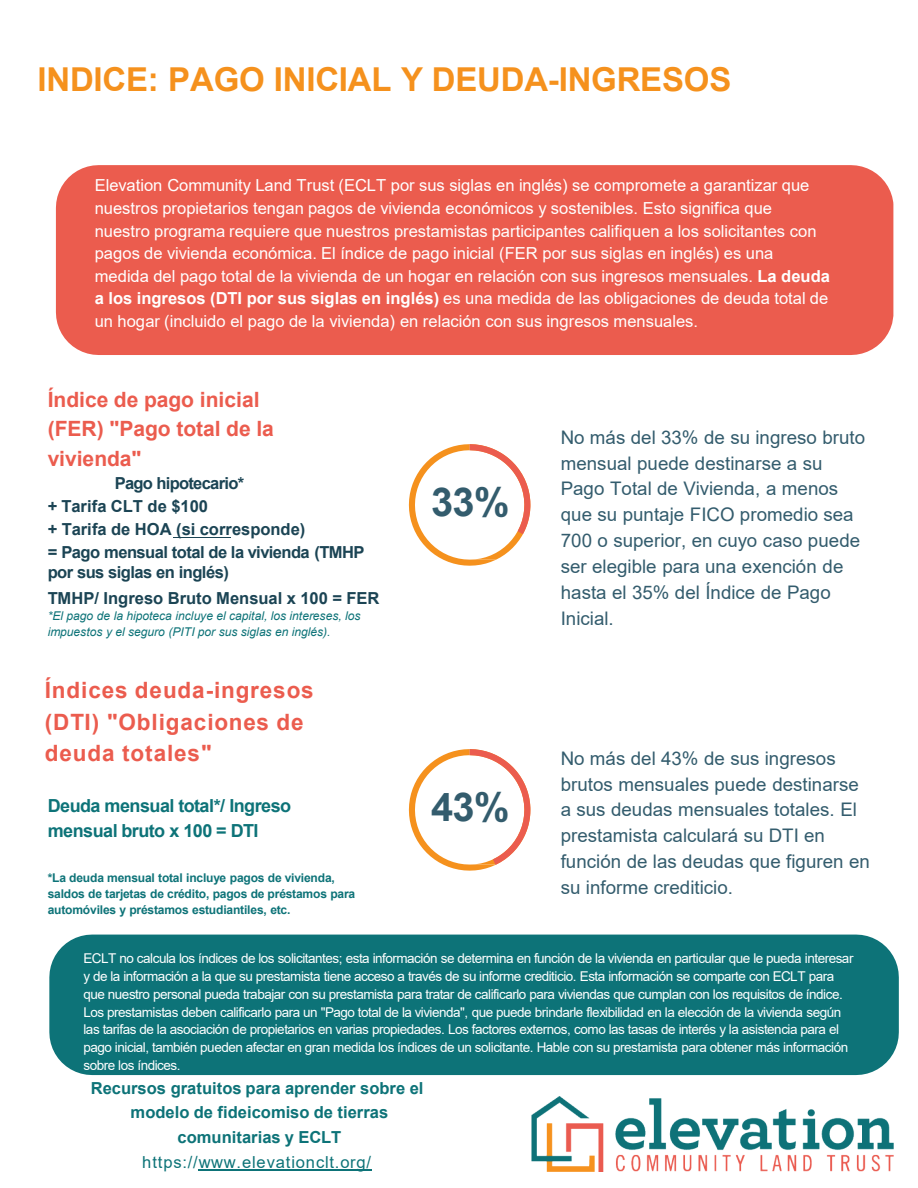
<style>
.page{position:relative;width:918px;height:1188px;background:#fff}
.page>*{position:absolute;margin:0;border:0;box-sizing:border-box;transform-origin:0 0}
.t1{font:700 39.75px "Arial";color:#335c6d}
.t2{font:700 33px "Arial";letter-spacing:-.005em;color:#f5911d}
.t3{font:700 22.5px/31.7px "Arial";letter-spacing:.035em;color:#eb5c4e}
.t4{font:700 21px/29.2px "Arial";color:#eb5c4e}
.t5{font:18.75px/25.8px "Arial";color:#335c6d}
.t6{font:700 18px/24.9px "Arial";letter-spacing:-.03em;color:#0d7378}
.t7{font:16.5px/22.6px "Arial";color:#fff}
.t8{font:700 16.5px/24.8px "Arial";color:#0d7378;text-align:center}
.t9{font:700 16.5px "Arial";color:#1b4454}
.t10{font:700 16.5px/19.8px "Arial";letter-spacing:-.03em;color:#1b4454}
.t11{font:16.5px "Arial";letter-spacing:.05em;color:#0d7378}
.t12{font:13.5px/18px "Arial";letter-spacing:-.035em;color:#fff}
.t13{font:700 12px/15.9px "Arial";letter-spacing:-.015em;color:#0d7378}
.t14{font:italic 12px/15.9px "Arial";letter-spacing:-.005em;color:#0d7378}
.s1{font-weight:700}
</style>
<div class="page">
<svg style="left:409px;top:444px;width:121px;height:122px"></svg>
<svg style="left:409px;top:749px;width:121px;height:122px"></svg>
<div style="left:56px;top:165px;width:837px;height:190px;background:#eb5c4e"></div>
<div style="left:49px;top:935px;width:850px;height:140px;background:#0d7378"></div>
<hr style="left:174px;top:537px;width:57px;height:1px;background:#1b4454">
<img style="left:531px;top:1096px;width:362px;height:76px">
<hr style="left:199px;top:1170px;width:173px;height:1px;background:#0d7378">
<p class="t2" style="left:37px;top:56px;width:695px">INDICE: PAGO INICIAL Y DEUDA-INGRESOS</p>
<p class="t7" style="left:95px;top:174px;width:737px">Elevation Community Land Trust (ECLT por sus siglas en inglés) se compromete a garantizar que nuestros propietarios tengan pagos de vivienda económicos y sostenibles. Esto significa que nuestro programa requiere que nuestros prestamistas participantes califiquen a los solicitantes con pagos de vivienda económica. El índice de pago inicial (FER por sus siglas en inglés) es una medida del pago total de la vivienda de un hogar en relación con sus ingresos mensuales. <span class="s1">La deuda a los ingresos (DTI por sus siglas en inglés)</span> es una medida de las obligaciones de deuda total de un hogar (incluido el pago de la vivienda) en relación con sus ingresos mensuales.</p>
<p class="t4" style="left:48px;top:385px;width:228px">Índice de pago inicial (FER) "Pago total de la vivienda"</p>
<p class="t10" style="left:115px;top:474px;width:131px">Pago hipotecario*</p>
<p class="t9" style="left:48px;top:494px;width:162px">+ Tarifa CLT de $100</p>
<p class="t9" style="left:48px;top:517px;width:259px">+ Tarifa de HOA (si corresponde)</p>
<p class="t10" style="left:48px;top:543px;width:318px">= Pago mensual total de la vivienda (TMHP por sus siglas en inglés)</p>
<p class="t9" style="left:48px;top:587px;width:333px">TMHP/ Ingreso Bruto Mensual x 100 = FER</p>
<p class="t14" style="left:48px;top:608px;width:314px">*El pago de la hipoteca incluye el capital, los intereses, los impuestos y el seguro (PITI por sus siglas en inglés).</p>
<p class="t3" style="left:45px;top:675px;width:270px">Índices deuda-ingresos (DTI) "Obligaciones de deuda totales"</p>
<p class="t6" style="left:48px;top:794px;width:245px">Deuda mensual total*/ Ingreso mensual bruto x 100 = DTI</p>
<p class="t13" style="left:48px;top:870px;width:309px">*La deuda mensual total incluye pagos de vivienda, saldos de tarjetas de crédito, pagos de préstamos para automóviles y préstamos estudiantiles, etc.</p>
<p class="t1" style="left:431px;top:474px;width:80px">33%</p>
<p class="t1" style="left:431px;top:779px;width:80px">43%</p>
<p class="t5" style="left:561px;top:424px;width:306px">No más del 33% de su ingreso bruto mensual puede destinarse a su<br>Pago Total de Vivienda, a menos que su puntaje FICO promedio sea<br>700 o superior, en cuyo caso puede ser elegible para una exención de hasta el 35% del Índice de Pago<br>Inicial.</p>
<p class="t5" style="left:561px;top:745px;width:311px">No más del 43% de sus ingresos brutos mensuales puede destinarse a sus deudas mensuales totales. El prestamista calculará su DTI en función de las deudas que figuren en su informe crediticio.</p>
<p class="t12" style="left:83px;top:949px;width:772px">ECLT no calcula los índices de los solicitantes; esta información se determina en función de la vivienda en particular que le pueda interesar y de la información a la que su prestamista tiene acceso a través de su informe crediticio. Esta información se comparte con ECLT para que nuestro personal pueda trabajar con su prestamista para tratar de calificarlo para viviendas que cumplan con los requisitos de índice.<br>Los prestamistas deben calificarlo para un "Pago total de la vivienda", que puede brindarle flexibilidad en la elección de la vivienda según las tarifas de la asociación de propietarios en varias propiedades. Los factores externos, como las tasas de interés y la asistencia para el pago inicial, también pueden afectar en gran medida los índices de un solicitante. Hable con su prestamista para obtener más información sobre los índices.</p>
<p class="t8" style="left:91px;top:1076px;width:334px">Recursos gratuitos para aprender sobre el modelo de fideicomiso de tierras comunitarias y ECLT</p>
<p class="t11" style="left:142px;top:1151px;width:230px">https://www.elevationclt.org/</p>
</div>
